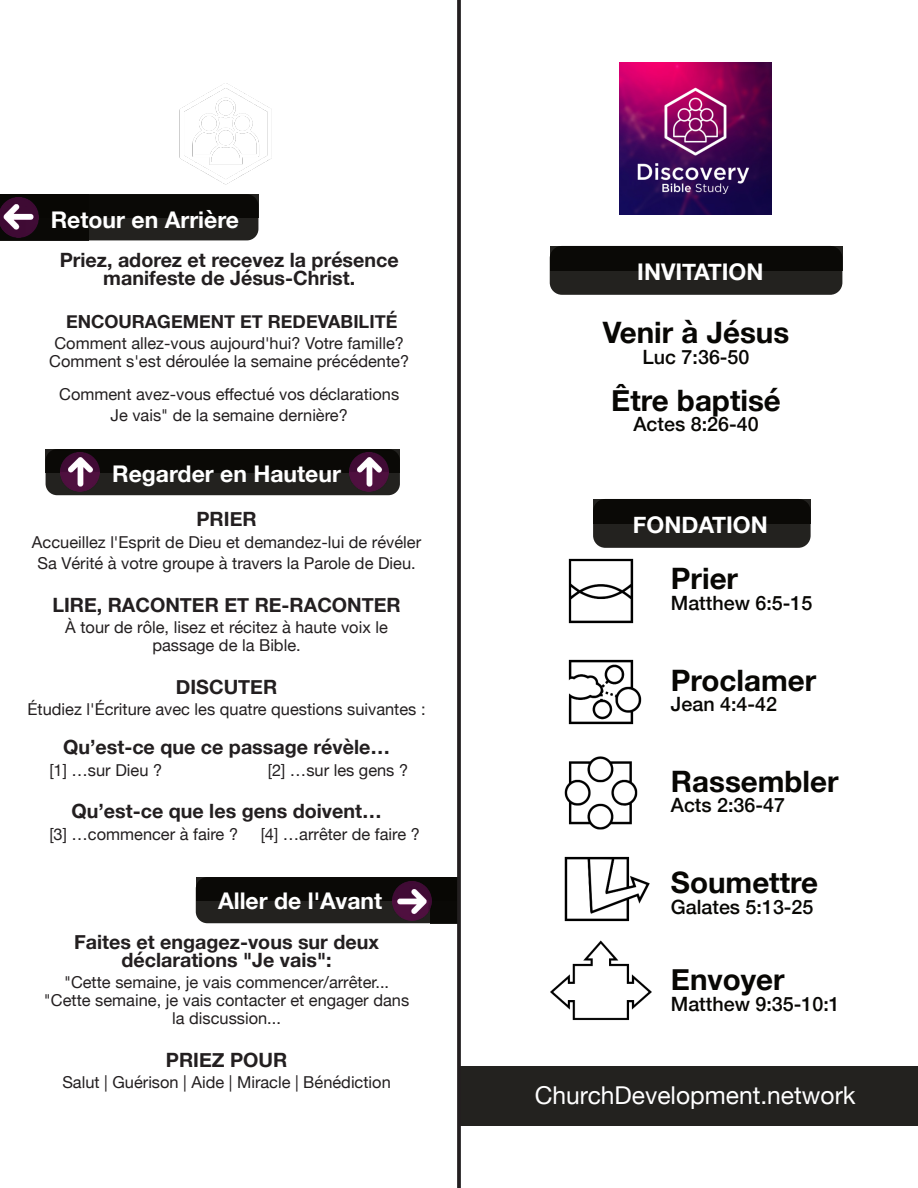
<style>
.page{position:relative;width:918px;height:1188px;background:#fff}
.page>*{position:absolute;margin:0;border:0;box-sizing:border-box;transform-origin:0 0}
.t1{font:700 29.55px "Helvetica Neue";color:#080704}
.t2{font:24.6px "Helvetica Neue";color:#fff}
.t3{font:700 22.95px "Helvetica Neue";color:#fff}
.t4{font:700 19.65px/18px "Helvetica Neue";color:#231f20;text-align:center}
.t5{font:500 19.65px "Helvetica Neue";color:#080704}
.t6{font:700 18px "Helvetica Neue";color:#231f20}
.t7{font:16.35px/18px "Helvetica Neue";color:#231f20;text-align:center}
</style>
<div class="page">
<img style="left:619px;top:62px;width:152px;height:153px">
<div style="left:459px;top:1066px;width:459px;height:60px;background:#23221f"></div>
<div style="left:593px;top:499px;width:218px;height:49px;background:#23221f;border-radius:12px"></div>
<div style="left:593px;top:499px;width:218px;height:24px;background:#080704"></div>
<img style="left:551px;top:940px;width:101px;height:81px">
<img style="left:564px;top:856px;width:86px;height:66px">
<img style="left:564px;top:540px;width:88px;height:290px">
<div style="left:550px;top:246px;width:292px;height:49px;background:#23221f;border-radius:12px"></div>
<div style="left:550px;top:246px;width:292px;height:24px;background:#080704"></div>
<div style="left:196px;top:900px;width:234px;height:23px;background:#23221f"></div>
<div style="left:430px;top:877px;width:29px;height:46px;background:#080704"></div>
<div style="left:196px;top:877px;width:263px;height:23px;background:#080704"></div>
<div style="left:46px;top:449px;width:354px;height:46px;background:#23221f;border-radius:12px"></div>
<div style="left:46px;top:449px;width:354px;height:23px;background:#080704"></div>
<div style="left:89px;top:217px;width:169px;height:23px;background:#23221f"></div>
<div style="left:0;top:194px;width:258px;height:23px;background:#080704"></div>
<div style="left:0;top:194px;width:89px;height:46px;background:#080704"></div>
<img style="left:179px;top:83px;width:93px;height:102px">
<img style="left:392px;top:881px;width:40px;height:40px">
<img style="left:350px;top:453px;width:39px;height:39px">
<img style="left:60px;top:453px;width:39px;height:39px">
<img style="left:0;top:198px;width:39px;height:39px">
<svg style="left:457px;top:0;width:4px;height:1188px;background:#2f2b2c"></svg>
<h3 class="t3" style="left:51px;top:205px;width:190px">Retour en Arrière</h3>
<p class="t4" style="left:60px;top:251px;width:341px">Priez, adorez et recevez la présence manifeste de Jésus-Christ.</p>
<p class="t6" style="left:66px;top:310px;width:333px">ENCOURAGEMENT ET REDEVABILITÉ</p>
<p class="t7" style="left:49px;top:334px;width:361px">Comment allez-vous aujourd'hui? Votre famille?<br>Comment s'est déroulée la semaine précédente?</p>
<p class="t7" style="left:59px;top:383px;width:342px;line-height:21.3px">Comment avez-vous effectué vos déclarations<br>Je vais" de la semaine dernière?</p>
<h3 class="t3" style="left:112px;top:460px;width:230px">Regarder en Hauteur</h3>
<p class="t4" style="left:197px;top:510px;width:62px">PRIER</p>
<p class="t7" style="left:32px;top:531px;width:391px;line-height:21.3px">Accueillez l'Esprit de Dieu et demandez-lui de révéler<br>Sa Vérité à votre groupe à travers la Parole de Dieu.</p>
<p class="t4" style="left:52px;top:595px;width:350px">LIRE, RACONTER ET RE-RACONTER</p>
<p class="t7" style="left:65px;top:618px;width:324px">À tour de rôle, lisez et récitez à haute voix le passage de la Bible.</p>
<p class="t4" style="left:176px;top:677px;width:103px">DISCUTER</p>
<p class="t7" style="left:28px;top:700px;width:400px">Étudiez l'Écriture avec les quatre questions suivantes :</p>
<p class="t4" style="left:63px;top:738px;width:329px">Qu’est-ce que ce passage révèle…</p>
<p class="t7" style="left:49px;top:761px;width:114px">[1] …sur Dieu ?</p>
<p class="t7" style="left:268px;top:761px;width:142px">[2] …sur les gens ?</p>
<p class="t4" style="left:71px;top:802px;width:312px">Qu’est-ce que les gens doivent…</p>
<p class="t7" style="left:49px;top:825px;width:190px">[3] …commencer à faire ?</p>
<p class="t7" style="left:261px;top:825px;width:161px">[4] …arrêter de faire ?</p>
<h3 class="t3" style="left:218px;top:887px;width:166px">Aller de l'Avant</h3>
<p class="t4" style="left:74px;top:932px;width:306px">Faites et engagez-vous sur deux déclarations "Je vais":</p>
<p class="t7" style="left:44px;top:973px;width:367px">"Cette semaine, je vais commencer/arrêter... "Cette semaine, je vais contacter et engager dans la discussion...</p>
<p class="t4" style="left:166px;top:1050px;width:123px">PRIEZ POUR</p>
<p class="t7" style="left:62px;top:1073px;width:330px">Salut | Guérison | Aide | Miracle | Bénédiction</p>
<h3 class="t3" style="left:637px;top:258px;width:128px">INVITATION</h3>
<h1 class="t1" style="left:603px;top:315px;width:188px">Venir à Jésus</h1>
<p class="t5" style="left:643px;top:344px;width:108px">Luc 7:36-50</p>
<h1 class="t1" style="left:611px;top:382px;width:171px">Être baptisé</h1>
<p class="t5" style="left:634px;top:412px;width:127px">Actes 8:26-40</p>
<h3 class="t3" style="left:633px;top:511px;width:136px">FONDATION</h3>
<h1 class="t1" style="left:671px;top:561px;width:69px">Prier</h1>
<p class="t5" style="left:671px;top:591px;width:143px">Matthew 6:5-15</p>
<h1 class="t1" style="left:671px;top:662px;width:147px">Proclamer</h1>
<p class="t5" style="left:671px;top:692px;width:108px">Jean 4:4-42</p>
<h1 class="t1" style="left:671px;top:763px;width:169px">Rassembler</h1>
<p class="t5" style="left:671px;top:793px;width:116px">Acts 2:36-47</p>
<h1 class="t1" style="left:671px;top:864px;width:149px">Soumettre</h1>
<p class="t5" style="left:671px;top:894px;width:144px">Galates 5:13-25</p>
<h1 class="t1" style="left:671px;top:962px;width:115px">Envoyer</h1>
<p class="t5" style="left:671px;top:991px;width:170px">Matthew 9:35-10:1</p>
<h2 class="t2" style="left:535px;top:1081px;width:322px">ChurchDevelopment.network</h2>
</div>
